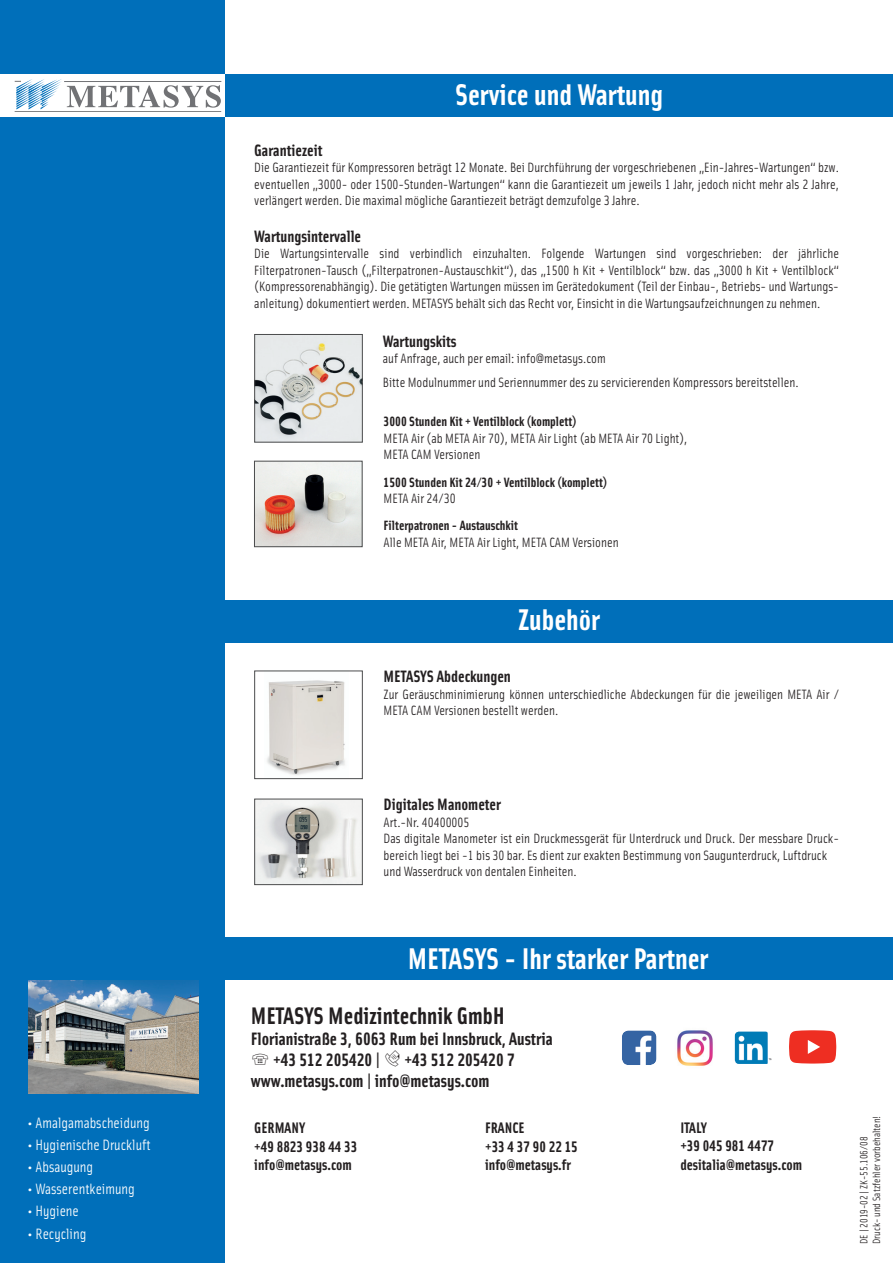
<style>
.page{position:relative;width:893px;height:1263px;background:#fff}
.page>*{position:absolute;margin:0;border:0;box-sizing:border-box;transform-origin:0 0}
.t1{font:30px "Solex Bold Lining";color:#fff}
.t2{font:24px "Solex Bold Lining";color:#231f20}
.t3{font:18px/21px "Solex Bold Lining";color:#231f20}
.t4{font:16.5px "Solex Bold Lining";color:#231f20}
.t5{font:15.3px/18.3px "Solex Bold Lining";color:#231f20}
.t6{font:15px "Solex";color:#fff}
.t7{font:13.5px/16.5px "Solex Regular Lining";color:#231f20}
.t8{font:13.5px "Solex Bold Lining";color:#231f20}
.t9{font:10.5px/12.6px "Solex Regular Lining";color:#231f20}
</style>
<div class="page">
<div style="left:0;top:74px;width:893px;height:43px;background:#006fba"></div>
<div style="left:0;top:0;width:224px;height:1263px;background:#006fba"></div>
<div style="left:0;top:74px;width:225px;height:43px;background:#fff"></div>
<svg style="left:15px;top:79px;width:206px;height:30px"></svg>
<hr style="left:15px;top:111px;width:206px;height:1px;background:#717275">
<img style="left:256px;top:336px;width:105px;height:104px">
<div style="left:254px;top:334px;width:109px;height:108px;border:1px solid #4b4c4d"></div>
<img style="left:256px;top:801px;width:105px;height:82px">
<div style="left:254px;top:799px;width:109px;height:86px;border:1px solid #4b4c4d"></div>
<img style="left:267px;top:680px;width:78px;height:95px">
<div style="left:254px;top:671px;width:109px;height:108px;border:1px solid #4b4c4d"></div>
<div style="left:0;top:938px;width:893px;height:42px;background:#006fba"></div>
<img style="left:28px;top:980px;width:170px;height:114px">
<div style="left:0;top:600px;width:893px;height:42px;background:#006fba"></div>
<img style="left:256px;top:463px;width:104px;height:82px">
<div style="left:254px;top:461px;width:108px;height:86px;border:1px solid #4b4c4d"></div>
<img style="left:735px;top:1031px;width:36px;height:33px">
<img style="left:623px;top:1031px;width:32px;height:33px">
<div style="left:620px;top:1028px;width:38px;height:39px;border:2px solid #fff;border-radius:8px"></div>
<svg style="left:789px;top:1030px;width:47px;height:33px;background:#ef453a"></svg>
<img style="left:677px;top:1030px;width:36px;height:36px">
<div style="left:667px;top:1020px;width:56px;height:56px;border:2px solid #fff;border-radius:10px"></div>
<p class="t6" style="left:28px;top:1113px;width:124px">• Amalgamabscheidung</p>
<p class="t6" style="left:28px;top:1135px;width:125px">• Hygienische Druckluft</p>
<p class="t6" style="left:28px;top:1157px;width:67px">• Absaugung</p>
<p class="t6" style="left:28px;top:1180px;width:109px">• Wasserentkeimung</p>
<p class="t6" style="left:28px;top:1202px;width:53px">• Hygiene</p>
<p class="t6" style="left:28px;top:1224px;width:60px">• Recycling</p>
<h1 class="t1" style="left:455px;top:75px;width:210px">Service und Wartung</h1>
<p class="t4" style="left:254px;top:139px;width:70px">Garantiezeit</p>
<p class="t7" style="left:254px;top:159px;width:586px;text-align:justify">Die Garantiezeit für Kompressoren beträ gt 12 Monate. Bei Durchfü hrung der vorgeschriebenen „Ein-Jahres-Wartungen“ bzw. eventuellen „3000- oder 1500-Stunden-Wartungen“ kann die Garantiezeit um jeweils 1 Jahr, jedoch nicht mehr als 2 Jahre, verlä ngert werden. Die maximal mögliche Garantiezeit beträ gt demzufolge 3 Jahre.</p>
<p class="t4" style="left:254px;top:225px;width:108px">Wartungsintervalle</p>
<p class="t7" style="left:254px;top:245px;width:586px;text-align:justify">Die Wartungsintervalle sind verbindlich einzuhalten. Folgende Wartungen sind vorgeschrieben: der jährliche Filterpatronen-Tausch („Filterpatronen-Austauschkit“), das „1500 h Kit + Ventilblock“ bzw. das „3000 h Kit + Ventilblock“ (Kompressorenabhängig). Die getätigten Wartungen müssen im Gerätedokument (Teil der Einbau-, Betriebs- und Wartungs&shy;anleitung) dokumentiert werden. METASYS behält sich das Recht vor, Einsicht in die Wartungsaufzeichnungen zu nehmen.</p>
<p class="t4" style="left:383px;top:330px;width:75px">Wartungskits</p>
<p class="t7" style="left:383px;top:346px;width:417px;line-height:24px">auf Anfrage, auch per email: info@metasys.com<br>Bitte Modulnummer und Seriennummer des zu servicierenden Kompressors bereitstellen.</p>
<p class="t8" style="left:384px;top:413px;width:195px">3000 Stunden Kit + Ventilblock (komplett)</p>
<p class="t7" style="left:384px;top:429px;width:305px">META Air (ab META Air 70), META Air Light (ab META Air 70 Light),<br>META CAM Versionen</p>
<p class="t8" style="left:384px;top:473px;width:225px">1500 Stunden Kit 24/30 + Ventilblock (komplett)</p>
<p class="t7" style="left:384px;top:490px;width:74px">META Air 24/30</p>
<p class="t8" style="left:384px;top:517px;width:136px">Filterpatronen - Austauschkit</p>
<p class="t7" style="left:384px;top:533px;width:236px">Alle META Air, META Air Light, META CAM Versionen</p>
<h1 class="t1" style="left:518px;top:600px;width:83px">Zubehör</h1>
<p class="t4" style="left:384px;top:666px;width:129px">METASYS Abdeckungen</p>
<p class="t7" style="left:384px;top:685px;width:457px">Zur Geräuschminimierung können unterschiedliche Abdeckungen für die jeweiligen META Air /<br>META CAM Versionen bestellt werden.</p>
<p class="t4" style="left:384px;top:794px;width:119px">Digitales Manometer</p>
<p class="t7" style="left:384px;top:813px;width:457px">Art.-Nr. 40400005<br>Das digitale Manometer ist ein Druckmessgerät für Unterdruck und Druck. Der messbare Druck&shy;bereich liegt bei -1 bis 30 bar. Es dient zur exakten Bestimmung von Saugunterdruck, Luftdruck und Wasserdruck von dentalen Einheiten.</p>
<h1 class="t1" style="left:408px;top:939px;width:302px">METASYS - Ihr starker Partner</h1>
<h2 class="t2" style="left:251px;top:999px;width:256px">METASYS Medizintechnik GmbH</h2>
<h3 class="t3" style="left:273px;top:1027px;width:281px;text-indent:-22px">Florianistraße 3, 6063 Rum bei Innsbruck, Austria +43 512 205420 |</h3>
<h3 class="t3" style="left:251px;top:1048px;width:265px;text-indent:154px">+43 512 205420 7 www.metasys.com | info@metasys.com</h3>
<p class="t5" style="left:254px;top:1118px;width:105px">GERMANY<br>+49 8823 938 44 33 info@metasys.com</p>
<p class="t5" style="left:485px;top:1118px;width:94px">FRANCE<br>+33 4 37 90 22 15 info@metasys.fr</p>
<p class="t5" style="left:680px;top:1118px;width:123px">ITALY<br>+39 045 981 4477 desitalia@metasys.com</p>
<p class="t9" style="left:857px;top:1244px;width:130px;rotate:-90deg">DE | 2019-02 | ZK-55.106/08<br>Druck- und Satzfehler vorbehalten!</p>
</div>
